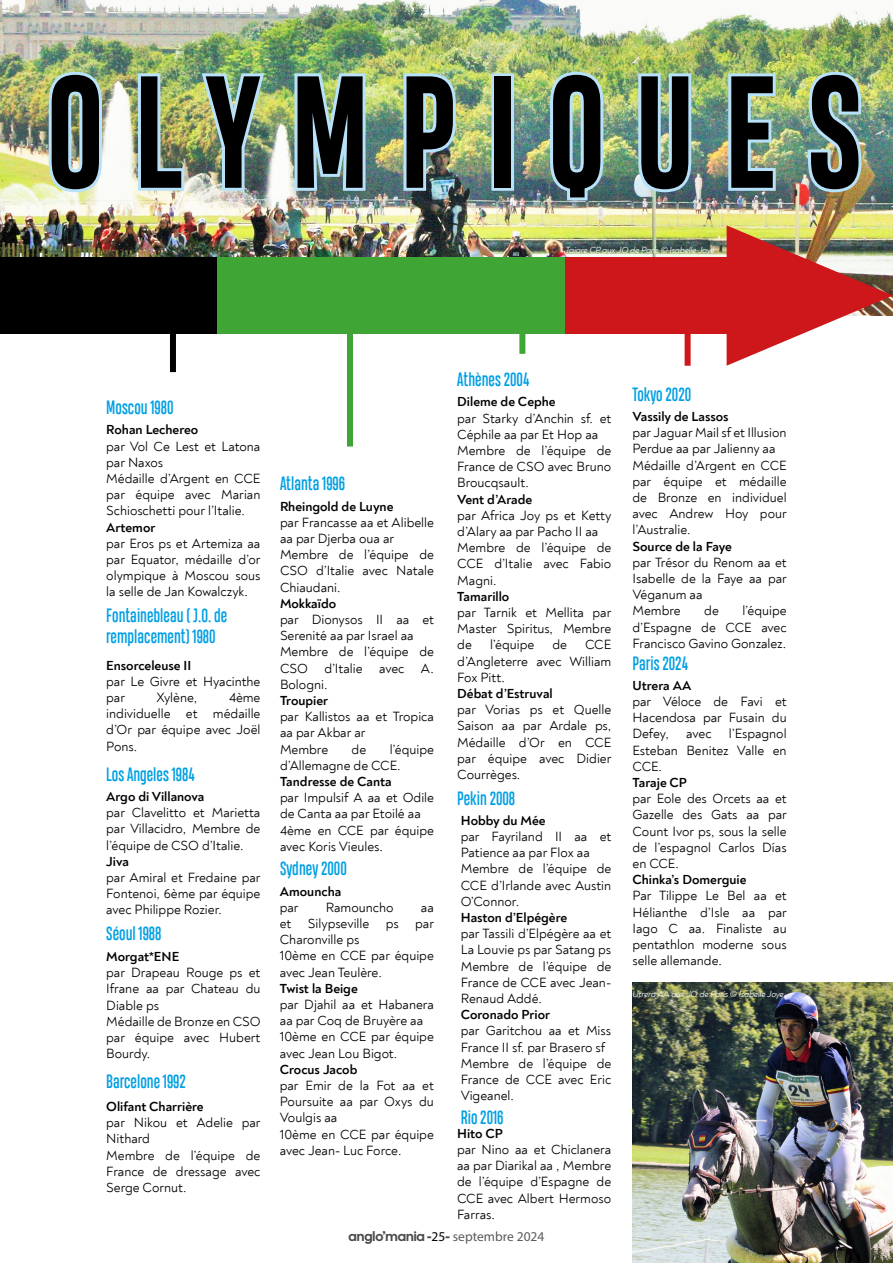
<style>
.page{position:relative;width:893px;height:1263px;background:#fff}
.page>*{position:absolute;margin:0;border:0;box-sizing:border-box;transform-origin:0 0}
.t1{font:700 150px "Heading Compressed Pro";letter-spacing:.2em;color:#000}
.t2{font:18px/21.6px "Heading Compressed Pro";color:#009fe3}
.t3{font:13.5px/16.2px "Noah";color:#000}
.t4{font:700 13.5px "Noah";color:#000}
.t5{font:600 13.5px "Cal Sans";color:#4a4a49}
.t6{font:italic 9px "Noah";letter-spacing:-.03em;color:#fff}
.s1{font-family:"Myriad Pro";font-weight:400;color:#000}
.s2{font-family:"Myriad Pro";font-weight:400;color:#5a5a59}
</style>
<div class="page">
<img style="left:0;top:0;width:893px;height:257px">
<div style="left:162px;top:257px;width:404px;height:77px;background:#3fa535"></div>
<div style="left:566px;top:257px;width:191px;height:77px;background:#cd171a"></div>
<img style="left:727px;top:225px;width:166px;height:141px">
<div style="left:170px;top:302px;width:6px;height:70px;background:#000"></div>
<div style="left:347px;top:277px;width:6px;height:169px;background:#3fa535"></div>
<div style="left:519px;top:277px;width:6px;height:77px;background:#3fa535"></div>
<div style="left:685px;top:302px;width:6px;height:64px;background:#cd171a"></div>
<img style="left:632px;top:982px;width:261px;height:281px">
<img style="left:46px;top:69px;width:59px;height:126px">
<img style="left:135px;top:70px;width:52px;height:124px">
<img style="left:198px;top:69px;width:69px;height:125px">
<img style="left:291px;top:33px;width:78px;height:161px">
<img style="left:400px;top:70px;width:59px;height:124px">
<div style="left:491px;top:73px;width:23px;height:118px;border:6px solid #b7e2fa"></div>
<img style="left:547px;top:69px;width:59px;height:134px">
<img style="left:635px;top:70px;width:59px;height:125px">
<img style="left:725px;top:70px;width:54px;height:124px">
<img style="left:805px;top:0;width:59px;height:195px">
<div style="left:0;top:257px;width:217px;height:77px;background:#000"></div>
<h1 class="t1" style="left:47px;top:42px;width:818px">OLYMPIQUES</h1>
<p class="t6" style="left:566px;top:244px;width:151px">Tajare CP aux JO de Paris © Isabelle Joye</p>
<h2 class="t2" style="left:106px;top:397px;width:69px">Moscou 1980</h2>
<p class="t4" style="left:106px;top:421px;width:94px">Rohan Lechereo</p>
<p class="t3" style="left:106px;top:438px;width:156px">par Vol Ce Lest et Latona par Naxos<br>Médaille d’Argent en CCE par équipe avec Marian<br>Schioschetti pour l’Italie.</p>
<p class="t4" style="left:106px;top:519px;width:51px">Artemor</p>
<p class="t3" style="left:106px;top:535px;width:156px;text-align:justify">par Eros ps et Artemiza aa par Equator, médaille d’or olympique à Moscou sous la selle de Jan Kowalczyk.</p>
<h2 class="t2" style="left:106px;top:605px;width:123px">Fontainebleau ( J.O. de remplacement) 1980</h2>
<p class="t4" style="left:106px;top:657px;width:86px">Ensorceleuse II</p>
<p class="t3" style="left:106px;top:673px;width:156px">par Le Givre et Hyacinthe par</p>
<p class="t3" style="left:156px;top:689px;width:43px">Xylène,</p>
<p class="t3" style="left:106px;top:689px;width:156px;text-align:justify;text-indent:123px">4ème individuelle et médaille d’Or par équipe avec Joël Pons.</p>
<h2 class="t2" style="left:106px;top:765px;width:90px">Los Angeles 1984</h2>
<p class="t4" style="left:106px;top:788px;width:100px">Argo di Villanova</p>
<p class="t3" style="left:106px;top:805px;width:156px;text-align:justify">par Clavelitto et Marietta par Villacidro, Membre de l’équipe de CSO d’Italie.</p>
<p class="t4" style="left:106px;top:853px;width:24px">Jiva</p>
<p class="t3" style="left:106px;top:869px;width:156px;text-align:justify">par Amiral et Fredaine par Fontenoi, 6ème par équipe avec Philippe Rozier.</p>
<h2 class="t2" style="left:106px;top:924px;width:57px">Séoul 1988</h2>
<p class="t4" style="left:106px;top:948px;width:74px">Morgat*ENE</p>
<p class="t3" style="left:106px;top:965px;width:156px">par Drapeau Rouge ps et<br>Ifrane aa par Chateau du<br>Diable ps<br>Médaille de Bronze en CSO par équipe avec Hubert<br>Bourdy.</p>
<h2 class="t2" style="left:106px;top:1071px;width:81px">Barcelone 1992</h2>
<p class="t4" style="left:106px;top:1098px;width:99px">Olifant Charrière</p>
<p class="t3" style="left:106px;top:1114px;width:156px">par Nikou et Adelie par<br>Nithard<br>Membre de l’équipe de<br>France de dressage avec<br>Serge Cornut.</p>
<h2 class="t2" style="left:280px;top:474px;width:67px">Atlanta 1996</h2>
<p class="t4" style="left:280px;top:497px;width:115px">Rheingold de Luyne</p>
<p class="t3" style="left:280px;top:514px;width:156px">par Francasse aa et Alibelle aa par Djerba oua ar<br>Membre de l’équipe de<br>CSO d’Italie avec Natale<br>Chiaudani.</p>
<p class="t4" style="left:280px;top:595px;width:58px">Mokkaïdo</p>
<p class="t3" style="left:280px;top:611px;width:156px">par Dionysos II aa et<br>Serenité aa par Israel aa<br>Membre de l’équipe de<br>CSO d’Italie avec A.<br>Bologni.</p>
<p class="t4" style="left:280px;top:692px;width:50px">Troupier</p>
<p class="t3" style="left:280px;top:709px;width:156px">par Kallistos aa et Tropica aa par Akbar ar<br>Membre</p>
<p class="t3" style="left:280px;top:741px;width:156px;text-indent:110px">l’équipe d’Allemagne de CCE.</p>
<p class="t4" style="left:280px;top:773px;width:113px">Tandresse de Canta</p>
<p class="t3" style="left:280px;top:790px;width:156px">par Impulsif A aa et Odile de Canta aa par Etoilé aa<br>4ème en CCE par équipe avec Koris Vieules.</p>
<p class="t3" style="left:352px;top:741px;width:16px">de</p>
<h2 class="t2" style="left:280px;top:858px;width:68px">Sydney 2000</h2>
<p class="t4" style="left:280px;top:882px;width:63px">Amouncha</p>
<p class="t3" style="left:280px;top:899px;width:20px">par</p>
<p class="t3" style="left:326px;top:899px;width:69px">Ramouncho</p>
<p class="t3" style="left:280px;top:899px;width:156px;text-indent:141px">aa et Silypseville ps par<br>Charonville ps<br>10ème en CCE par équipe avec Jean Teulère.</p>
<p class="t4" style="left:280px;top:980px;width:79px">Twist la Beige</p>
<p class="t3" style="left:280px;top:996px;width:156px">par Djahil aa et Habanera aa par Coq de Bruyère aa<br>10ème en CCE par équipe avec Jean Lou Bigot.</p>
<p class="t4" style="left:280px;top:1061px;width:79px">Crocus Jacob</p>
<p class="t3" style="left:280px;top:1077px;width:156px">par Emir de la Fot aa et<br>Poursuite aa par Oxys du<br>Voulgis aa<br>10ème en CCE par équipe avec Jean- Luc Force.</p>
<h2 class="t2" style="left:457px;top:369px;width:74px">Athènes 2004</h2>
<p class="t4" style="left:457px;top:393px;width:100px">Dileme de Cephe</p>
<p class="t3" style="left:457px;top:410px;width:156px">par Starky d’Anchin sf. et<br>Céphile aa par Et Hop aa<br>Membre de l’équipe de<br>France de CSO avec Bruno<br>Broucqsault.</p>
<p class="t4" style="left:457px;top:490px;width:77px">Vent d’Arade</p>
<p class="t3" style="left:457px;top:507px;width:156px">par Africa Joy ps et Ketty d’Alary aa par Pacho II aa<br>Membre de l’équipe de<br>CCE d’Italie avec Fabio<br>Magni.</p>
<p class="t4" style="left:457px;top:588px;width:54px">Tamarillo</p>
<p class="t3" style="left:457px;top:604px;width:156px;text-align:justify">par Tarnik et Mellita par Master Spiritus, Membre de</p>
<p class="t3" style="left:490px;top:637px;width:46px">l’équipe</p>
<p class="t3" style="left:552px;top:637px;width:16px">de</p>
<p class="t3" style="left:457px;top:637px;width:156px;text-align:justify;text-indent:128px">CCE d’Angleterre avec William Fox Pitt.</p>
<p class="t4" style="left:457px;top:685px;width:97px">Débat d’Estruval</p>
<p class="t3" style="left:457px;top:702px;width:156px;text-align:justify">par Vorias ps et Quelle Saison aa par Ardale ps, Médaille d’Or en CCE par équipe avec Didier Courrèges.</p>
<h2 class="t2" style="left:457px;top:788px;width:60px">Pekin 2008</h2>
<p class="t4" style="left:461px;top:812px;width:86px">Hobby du Mée</p>
<p class="t3" style="left:461px;top:828px;width:152px">par Fayriland II aa et<br>Patience aa par Flox aa<br>Membre de l’équipe de<br>CCE d’Irlande avec Austin<br>O’Connor.</p>
<p class="t4" style="left:461px;top:909px;width:108px">Haston d’Elpégère</p>
<p class="t3" style="left:461px;top:926px;width:152px;text-align:justify">par Tassili d’Elpégère aa et La Louvie ps par Satang ps Membre de l’équipe de France de CCE avec Jean-Renaud Addé.</p>
<p class="t4" style="left:461px;top:1006px;width:91px">Coronado Prior</p>
<p class="t3" style="left:461px;top:1023px;width:152px">par Garitchou aa et Miss<br>France II sf. par Brasero sf<br>Membre de l’équipe de<br>France de CCE avec Eric<br>Vigeanel.</p>
<h2 class="t2" style="left:461px;top:1107px;width:44px">Rio 2016</h2>
<p class="t4" style="left:457px;top:1125px;width:47px">Hito CP</p>
<p class="t3" style="left:457px;top:1141px;width:156px;text-align:justify">par Nino aa et Chiclanera aa par Diarikal aa , Membre de l’équipe d’Espagne de CCE avec Albert Hermoso Farras.</p>
<p class="t5" style="left:348px;top:1225px;width:197px">anglo’mania -<span class="s1">25</span>- <span class="s2">septembre 2024</span></p>
<h2 class="t2" style="left:632px;top:384px;width:60px">Tokyo 2020</h2>
<p class="t4" style="left:632px;top:408px;width:97px">Vassily de Lassos</p>
<p class="t3" style="left:632px;top:425px;width:156px">par Jaguar Mail sf et Illusion<br>Perdue aa par Jalienny aa<br>Médaille d’Argent en CCE par équipe et médaille de Bronze en individuel avec Andrew Hoy pour l’Australie.</p>
<p class="t4" style="left:632px;top:538px;width:101px">Source de la Faye</p>
<p class="t3" style="left:632px;top:554px;width:156px">par Trésor du Renom aa et<br>Isabelle de la Faye aa par<br>Véganum aa<br>Membre</p>
<p class="t3" style="left:632px;top:603px;width:156px;text-align:justify;text-indent:110px">l’équipe d’Espagne de CCE avec Francisco Gavino Gonzalez.</p>
<p class="t3" style="left:704px;top:603px;width:16px">de</p>
<h2 class="t2" style="left:632px;top:653px;width:57px">Paris 2024</h2>
<p class="t4" style="left:632px;top:677px;width:60px">Utrera AA</p>
<p class="t3" style="left:632px;top:693px;width:156px;text-align:justify">par Véloce de Favi et Hacendosa par Fusain du Defey,</p>
<p class="t3" style="left:632px;top:726px;width:156px;text-align:justify;text-indent:96px">l’Espagnol Esteban Benitez Valle en CCE.</p>
<p class="t4" style="left:632px;top:774px;width:56px">Taraje CP</p>
<p class="t3" style="left:632px;top:791px;width:156px;text-align:justify">par Eole des Orcets aa et Gazelle des Gats aa par Count Ivor ps, sous la selle de l’espagnol Carlos Días en CCE.</p>
<p class="t4" style="left:632px;top:871px;width:115px">Chinka’s Domerguie</p>
<p class="t3" style="left:632px;top:888px;width:156px;text-align:justify">Par Tilippe Le Bel aa et Hélianthe d’Isle aa par Iago C aa. Finaliste au pentathlon moderne sous selle allemande.</p>
<p class="t3" style="left:686px;top:726px;width:27px">avec</p>
<p class="t6" style="left:632px;top:988px;width:153px">Utrera AA aux JO de Paris © Isabelle Joye</p>
</div>
